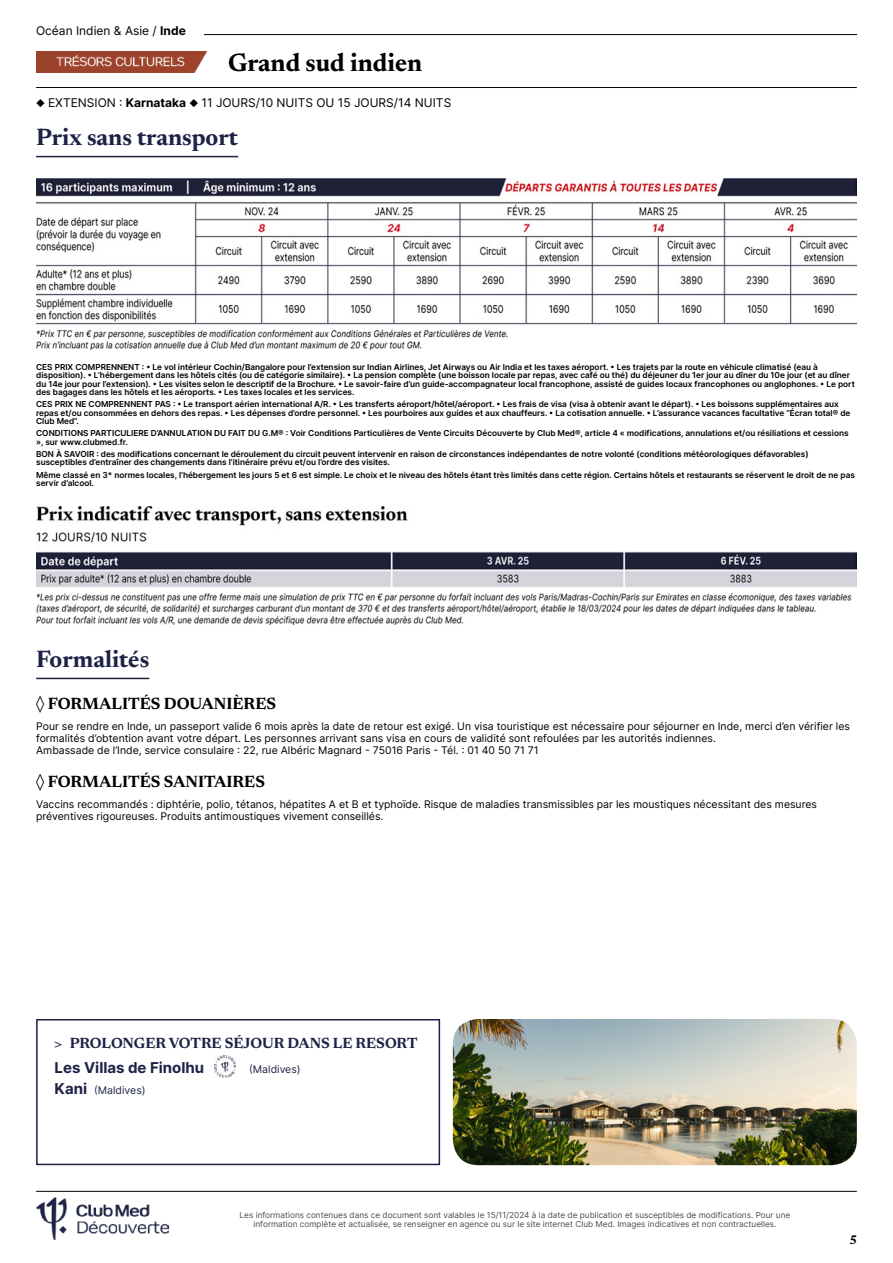
<style>
.page{position:relative;width:893px;height:1263px;background:#fff}
.page>*{position:absolute;margin:0;border:0;box-sizing:border-box;transform-origin:0 0}
.t1{font:700 25.5px "Newsreader 24 pt";color:#000}
.t2{font:700 24px "Newsreader 24 pt";color:#1e2346}
.t3{font:700 16.5px "Newsreader 24 pt";color:#000}
.t4{font:700 15px "Newsreader 24 pt";color:#1e2346}
.t5{font:700 15px "Inter";color:#1e2346}
.t6{font:700 12.6px "Newsreader 24 pt";color:#000}
.t7{font:12px "Inter";color:#000}
.t8{font:10.5px/12px "Inter";color:#000}
.t9{font:10.5px "Inter";color:#1e2346}
.t10{font:600 8.25px/8.2px "Inter";color:#000}
.t11{font:8.25px/9px "Inter";color:#4d4d4d;text-align:center}
.s1{font-weight:700}
.s2{font-weight:700;font-size:15px}
</style>
<div class="page">
<hr style="left:64px;top:34px;width:793px;height:1px;background:#000">
<img style="left:36px;top:51px;width:171px;height:21px">
<hr style="left:36px;top:87px;width:821px;height:1px;background:#000">
<div style="left:36px;top:26px;width:167px;height:17px;background:#fff"></div>
<hr style="left:36px;top:1191px;width:821px;height:1px;background:#000">
<img style="left:36px;top:1197px;width:132px;height:42px">
<img style="left:453px;top:1019px;width:404px;height:146px">
<hr style="left:36px;top:156px;width:202px;height:1px;background:#1e2346">
<hr style="left:36px;top:678px;width:113px;height:1px;background:#1e2346">
<img style="left:36px;top:179px;width:821px;height:170px">
<img style="left:36px;top:507px;width:821px;height:117px">
<img style="left:214px;top:1056px;width:21px;height:21px">
<div style="left:36px;top:1019px;width:404px;height:146px;border:2px solid #1e2346"></div>
<h3 class="t7" style="left:36px;top:22px;width:151px">Océan Indien &amp; Asie / <span class="s1">Inde</span></h3>
<h1 class="t1" style="left:228px;top:44px;width:196px">Grand sud indien</h1>
<h3 class="t7" style="left:36px;top:93px;width:417px">◆ EXTENSION : <span class="s1">Karnataka</span> ◆ 11 JOURS/10 NUITS OU 15 JOURS/14 NUITS</h3>
<h2 class="t2" style="left:36px;top:120px;width:204px">Prix sans transport</h2>
<p class="t10" style="left:36px;top:363px;width:820px">CES PRIX COMPRENNENT : • Le vol intérieur Cochin/Bangalore pour l’extension sur Indian Airlines, Jet Airways ou Air India et les taxes aéroport. • Les trajets par la route en véhicule climatisé (eau à disposition). • L’hébergement dans les hôtels cités (ou de catégorie similaire). • La pension complète (une boisson locale par repas, avec café ou thé) du déjeuner du 1er jour au dîner du 10e jour (et au dîner du 14e jour pour l’extension). • Les visites selon le descriptif de la Brochure. • Le savoir-faire d’un guide-accompagnateur local francophone, assisté de guides locaux francophones ou anglophones. • Le port des bagages dans les hôtels et les aéroports. • Les taxes locales et les services.</p>
<p class="t10" style="left:36px;top:400px;width:816px">CES PRIX NE COMPRENNENT PAS : • Le transport aérien international A/R. • Les transferts aéroport/hôtel/aéroport. • Les frais de visa (visa à obtenir avant le départ). • Les boissons supplémentaires aux repas et/ou consommées en dehors des repas. • Les dépenses d’ordre personnel. • Les pourboires aux guides et aux chauffeurs. • La cotisation annuelle. • L’assurance vacances facultative “Écran total® de<br>Club Med”.</p>
<p class="t10" style="left:36px;top:429px;width:814px">CONDITIONS PARTICULIERE D’ANNULATION DU FAIT DU G.M® : Voir Conditions Particulières de Vente Circuits Découverte by Club Med®, article 4 « modifications, annulations et/ou résiliations et cessions », sur www.clubmed.fr.</p>
<p class="t10" style="left:36px;top:450px;width:774px">BON À SAVOIR : des modifications concernant le déroulement du circuit peuvent intervenir en raison de circonstances indépendantes de notre volonté (conditions météorologiques défavorables) susceptibles d’entraîner des changements dans l’itinéraire prévu et/ou l’ordre des visites.</p>
<p class="t10" style="left:36px;top:471px;width:820px">Même classé en 3* normes locales, l’hébergement les jours 5 et 6 est simple. Le choix et le niveau des hôtels étant très limités dans cette région. Certains hôtels et restaurants se réservent le droit de ne pas servir d’alcool.</p>
<h2 class="t2" style="left:36px;top:642px;width:115px">Formalités</h2>
<h3 class="t3" style="left:36px;top:692px;width:241px">◊ FORMALITÉS DOUANIÈRES</h3>
<p class="t8" style="left:36px;top:719px;width:815px">Pour se rendre en Inde, un passeport valide 6 mois après la date de retour est exigé. Un visa touristique est nécessaire pour séjourner en Inde, merci d’en vérifier les formalités d’obtention avant votre départ. Les personnes arrivant sans visa en cours de validité sont refoulées par les autorités indiennes.<br>Ambassade de l’Inde, service consulaire : 22, rue Albéric Magnard - 75016 Paris - Tél. : 01 40 50 71 71</p>
<h3 class="t3" style="left:36px;top:770px;width:230px">◊ FORMALITÉS SANITAIRES</h3>
<p class="t8" style="left:36px;top:797px;width:782px">Vaccins recommandés : diphtérie, polio, tétanos, hépatites A et B et typhoïde. Risque de maladies transmissibles par les moustiques nécessitant des mesures préventives rigoureuses. Produits antimoustiques vivement conseillés.</p>
<h3 class="t4" style="left:55px;top:1032px;width:364px">&gt; PROLONGER VOTRE SÉJOUR DANS LE RESORT</h3>
<h3 class="t5" style="left:55px;top:1056px;width:151px">Les Villas de Finolhu</h3>
<p class="t9" style="left:249px;top:1061px;width:53px">(Maldives)</p>
<p class="t9" style="left:55px;top:1082px;width:93px"><span class="s2">Kani</span> (Maldives)</p>
<p class="t11" style="left:240px;top:1210px;width:552px">Les informations contenues dans ce document sont valables le 15/11/2024 à la date de publication et susceptibles de modifications. Pour une information complète et actualisée, se renseigner en agence ou sur le site internet Club Med. Images indicatives et non contractuelles.</p>
<h3 class="t6" style="left:849px;top:1230px;width:9px">5</h3>
</div>
